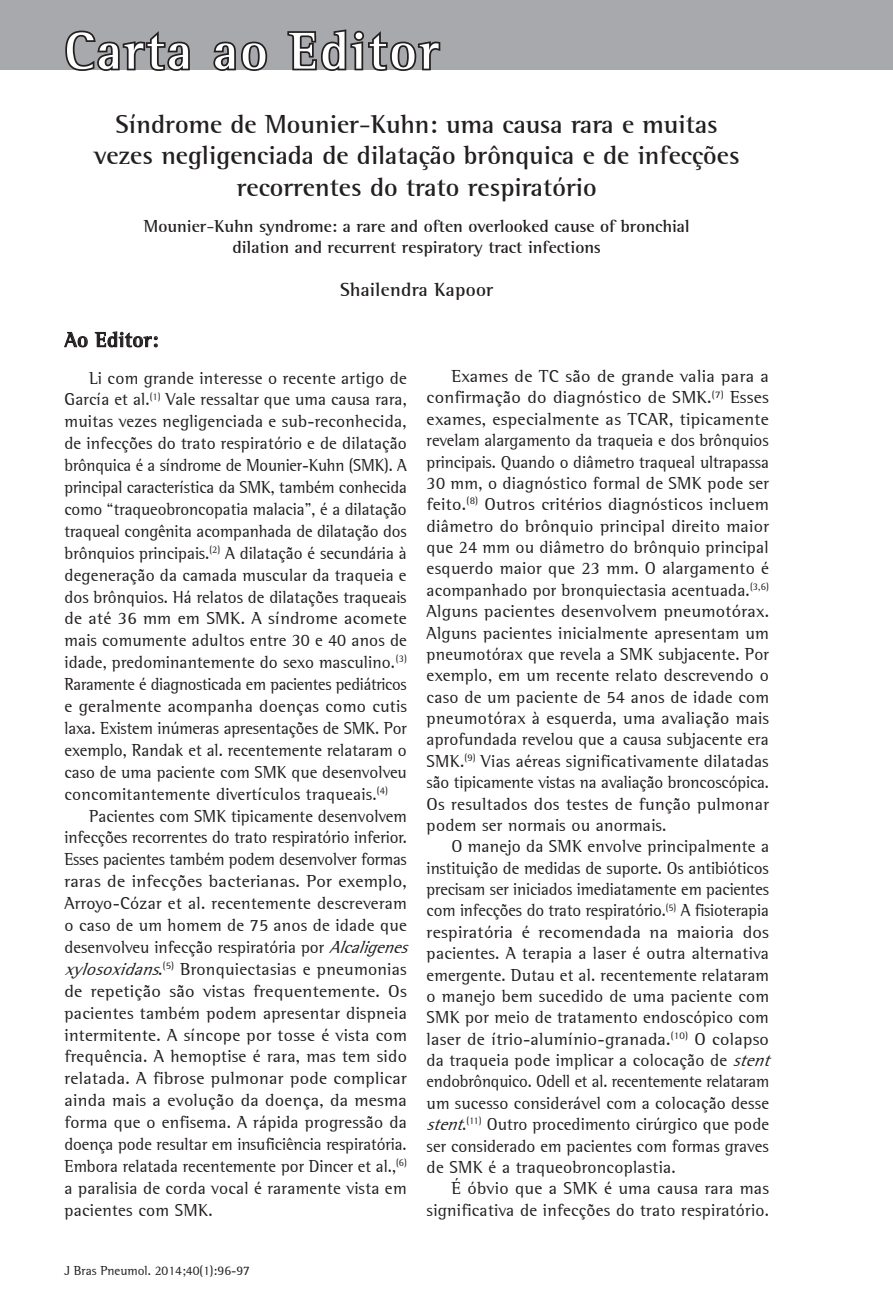
<style>
.page{position:relative;width:893px;height:1315px;background:#fff}
.page>*{position:absolute;margin:0;border:0;box-sizing:border-box;transform-origin:0 0}
.t1{font:700 52.5px "Libre Semi Serif S Si";letter-spacing:.05em;color:#fff}
.Título___1o_idioma{font:700 26.25px/31.5px "Libre Semi Serif S Si";color:#231f20;text-align:center}
.Sub-título___1o_níve{font:700 21px "Libre Semi Serif S Si";letter-spacing:.015em;color:#231f20}
.Autores{font:700 19.25px "Libre Semi Serif S Si";letter-spacing:.015em;color:#231f20}
.Corpo{font:17.5px/21.9px "Libre Semi Serif S Si";letter-spacing:.015em;color:#231f20}
.Corpo-2{font:17.5px/21.3px "Libre Semi Serif S Si";letter-spacing:.015em;color:#231f20;text-align:justify;scale:1.04 1}
.Título___2o_idioma{font:700 17.5px/21px "Libre Semi Serif S Si";color:#231f20;text-align:center}
.rodapé{font:13.12px "Libre Semi Serif S Si";color:#231f20}
.s1{font-style:italic}
</style>
<div class="page">
<div style="left:0;top:0;width:893px;height:70px;background:#a8a9ad"></div>
<svg style="left:64px;top:332px;width:24px;height:15px"></svg>
<svg style="left:95px;top:331px;width:63px;height:16px"></svg>
<svg style="left:65px;top:30px;width:125px;height:41px"></svg>
<svg style="left:213px;top:41px;width:55px;height:30px"></svg>
<svg style="left:287px;top:29px;width:154px;height:42px"></svg>
<h1 class="t1" style="left:64px;top:19px;width:376px">Carta ao Editor</h1>
<p class="Título___1o_idioma" style="left:94px;top:108px;width:647px">Síndrome de Mounier-Kuhn: uma causa rara e muitas vezes negligenciada de dilatação brônquica e de infecções recorrentes do trato respiratório</p>
<p class="Título___2o_idioma" style="left:144px;top:215px;width:547px">Mounier-Kuhn syndrome: a rare and often overlooked cause of bronchial dilation and recurrent respiratory tract infections</p>
<p class="Autores" style="left:340px;top:278px;width:155px">Shailendra Kapoor</p>
<p class="Sub-título___1o_níve" style="left:64px;top:327px;width:96px">Ao Editor:</p>
<p class="Corpo" style="left:64px;top:366px;width:344px;text-align:justify;text-indent:25px">Li com grande interesse o recente artigo de García et al.<sup>(1)</sup> Vale ressaltar que uma causa rara, muitas vezes negligenciada e sub-reconhecida, de infecções do trato respiratório e de dilatação brônquica é a síndrome de Mounier-Kuhn (SMK). A principal característica da SMK, também conhecida como “traqueobroncopatia malacia”, é a dilatação traqueal congênita acompanhada de dilatação dos brônquios principais.<sup>(2)</sup> A dilatação é secundária à degeneração da camada muscular da traqueia e dos brônquios. Há relatos de dilatações traqueais de até 36 mm em SMK. A síndrome acomete mais comumente adultos entre 30 e 40 anos de idade, predominantemente do sexo masculino.<sup>(3)<br></sup>Raramente é diagnosticada em pacientes pediátricos e geralmente acompanha doenças como cutis laxa. Existem inúmeras apresentações de SMK. Por exemplo, Randak et al. recentemente relataram o caso de uma paciente com SMK que desenvolveu concomitantemente divertículos traqueais.<sup>(4)</sup></p>
<p class="Corpo" style="left:64px;top:804px;width:351px;text-indent:25px">Pacientes com SMK tipicamente desenvolvem infecções recorrentes do trato respiratório inferior.<br>Esses pacientes também podem desenvolver formas raras de infecções bacterianas. Por exemplo, Arroyo-Cózar et al. recentemente descreveram o caso de um homem de 75 anos de idade que desenvolveu infecção respiratória por <span class="s1">Alcaligenes xylosoxidans</span>.<sup>(5)</sup> Bronquiectasias e pneumonias de repetição são vistas frequentemente. Os pacientes também podem apresentar dispneia intermitente. A síncope por tosse é vista com frequência. A hemoptise é rara, mas tem sido relatada. A fibrose pulmonar pode complicar ainda mais a evolução da doença, da mesma forma que o enfisema. A rápida progressão da doença pode resultar em insuficiência respiratória.<br>Embora relatada recentemente por Dincer et al.,<sup>(6) </sup>a paralisia de corda vocal é raramente vista em pacientes com SMK.</p>
<p class="Corpo-2" style="left:427px;top:365px;width:331px;text-indent:25px">Exames de TC são de grande valia para a confirmação do diagnóstico de SMK.<sup>(7)</sup> Esses exames, especialmente as TCAR, tipicamente revelam alargamento da traqueia e dos brônquios principais. Quando o diâmetro traqueal ultrapassa 30 mm, o diagnóstico formal de SMK pode ser feito.<sup>(8)</sup> Outros critérios diagnósticos incluem diâmetro do brônquio principal direito maior que 24 mm ou diâmetro do brônquio principal esquerdo maior que 23 mm. O alargamento é acompanhado por bronquiectasia acentuada.<sup>(3,6)<br></sup>Alguns pacientes desenvolvem pneumotórax.<br>Alguns pacientes inicialmente apresentam um pneumotórax que revela a SMK subjacente. Por exemplo, em um recente relato descrevendo o caso de um paciente de 54 anos de idade com pneumotórax à esquerda, uma avaliação mais aprofundada revelou que a causa subjacente era SMK.<sup>(9)</sup> Vias aéreas significativamente dilatadas são tipicamente vistas na avaliação broncoscópica.<br>Os resultados dos testes de função pulmonar podem ser normais ou anormais.</p>
<p class="Corpo" style="left:427px;top:835px;width:351px;line-height:21.3px;text-indent:25px">O manejo da SMK envolve principalmente a instituição de medidas de suporte. Os antibióticos precisam ser iniciados imediatamente em pacientes com infecções do trato respiratório.<sup>(5)</sup> A fisioterapia respiratória é recomendada na maioria dos pacientes. A terapia a laser é outra alternativa emergente. Dutau et al. recentemente relataram o manejo bem sucedido de uma paciente com SMK por meio de tratamento endoscópico com laser de ítrio-alumínio-granada.<sup>(10)</sup> O colapso da traqueia pode implicar a colocação de <span class="s1">stent </span>endobrônquico. Odell et al. recentemente relataram um sucesso considerável com a colocação desse <span class="s1">stent</span>.<sup>(11)</sup> Outro procedimento cirúrgico que pode ser considerado em pacientes com formas graves de SMK é a traqueobroncoplastia.</p>
<p class="Corpo" style="left:427px;top:1177px;width:344px;line-height:21.3px;text-align:right">É óbvio que a SMK é uma causa rara mas significativa de infecções do trato respiratório.</p>
<p class="rodapé" style="left:64px;top:1263px;width:187px">J Bras Pneumol. 2014;40(1):96-97</p>
</div>
